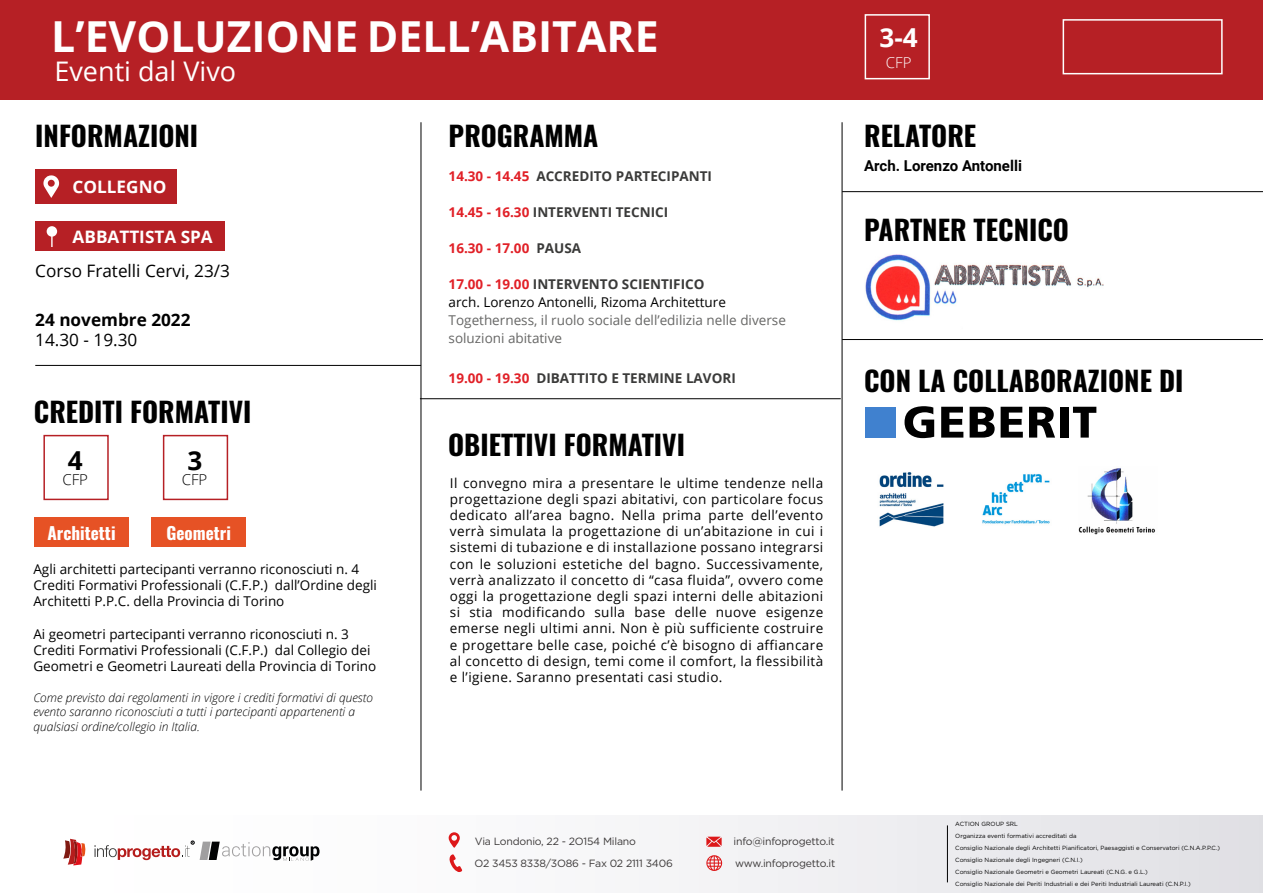
<style>
.page{position:relative;width:1263px;height:893px;background:#fff}
.page>*{position:absolute;margin:0;border:0;box-sizing:border-box;transform-origin:0 0}
.t1{font:700 42.75px "Open Sans";color:#fff}
.t2{font:700 27.6px "Oswald";color:#000}
.t3{font:27px "Open Sans";color:#fff}
.t4{font:700 26.1px "Open Sans";color:#fff}
.t5{font:700 26.1px "Open Sans";color:#000}
.t6{font:17.1px "Open Sans";color:#000}
.t7{font:700 17.1px "Open Sans";color:#fff}
.t8{font:700 17.1px "Oswald";color:#fff}
.t9{font:700 17.1px "Open Sans";color:#000}
.t10{font:700 15px "Roboto";color:#000}
.t11{font:300 15px "Open Sans";color:#000}
.t12{font:300 15px "Open Sans";color:#fff}
.t13{font:13.5px/16.2px "Open Sans";color:#000}
.t14{font:700 13.5px "Open Sans";color:#3a3a39}
.t15{font:13.5px/18px "Open Sans";color:#666665}
.t16{font:700 13.5px "Open Sans";color:#e12027}
.t17{font:italic 300 12px/14.4px "Open Sans";color:#000}
.t18{font:10.5px "Gotham";letter-spacing:-.02em;color:#3b3838}
.t19{font:6px/12px "Gotham";color:#000}
.s1{color:#e12027}
.s2{color:#3a3a39}
.s3{font-weight:700;color:#e12027}
.s4{font-weight:700;color:#3a3a39}
</style>
<div class="page">
<div style="left:0;top:815px;width:1263px;height:78px;background:linear-gradient(to right,#fff,#e3e3e7)"></div>
<svg style="left:63px;top:839px;width:24px;height:26px"></svg>
<svg style="left:95px;top:841px;width:99px;height:19px"></svg>
<svg style="left:200px;top:842px;width:120px;height:19px"></svg>
<svg style="left:449px;top:854px;width:13px;height:18px"></svg>
<svg style="left:706px;top:855px;width:16px;height:16px"></svg>
<svg style="left:706px;top:837px;width:16px;height:10px"></svg>
<svg style="left:449px;top:832px;width:11px;height:16px"></svg>
<hr style="left:947px;top:825px;width:1px;height:57px;background:#000">
<div style="left:0;top:0;width:1263px;height:99px;background:#b62025"></div>
<hr style="left:421px;top:122px;width:1px;height:669px;background:#000">
<hr style="left:842px;top:122px;width:1px;height:669px;background:#000">
<div style="left:35px;top:169px;width:141px;height:35px;background:#b62025"></div>
<div style="left:35px;top:221px;width:189px;height:30px;background:#b62025"></div>
<div style="left:34px;top:517px;width:95px;height:30px;background:#e65225"></div>
<div style="left:151px;top:517px;width:95px;height:30px;background:#e65225"></div>
<svg style="left:43px;top:175px;width:17px;height:23px"></svg>
<div style="left:47px;top:226px;width:10px;height:11px;background:#fff;border-radius:5px"></div>
<div style="left:43px;top:435px;width:66px;height:65px;border:2px solid #b62025"></div>
<div style="left:163px;top:435px;width:65px;height:65px;border:2px solid #b62025"></div>
<hr style="left:35px;top:365px;width:386px;height:1px;background:#000">
<hr style="left:420px;top:398px;width:421px;height:1px;background:#000">
<hr style="left:842px;top:191px;width:421px;height:1px;background:#000">
<hr style="left:842px;top:339px;width:421px;height:1px;background:#000">
<div style="left:865px;top:14px;width:65px;height:65px;border:2px solid #fff"></div>
<div style="left:1062px;top:19px;width:160px;height:55px;border:2px solid #fff"></div>
<svg style="left:904px;top:406px;width:30px;height:32px"></svg>
<svg style="left:941px;top:407px;width:22px;height:31px"></svg>
<svg style="left:969px;top:407px;width:54px;height:31px"></svg>
<svg style="left:1029px;top:407px;width:26px;height:31px"></svg>
<div style="left:1060px;top:407px;width:8px;height:31px;background:#000"></div>
<svg style="left:1073px;top:407px;width:23px;height:31px"></svg>
<div style="left:865px;top:407px;width:30px;height:31px;background:#4081cf"></div>
<img style="left:865px;top:254px;width:239px;height:67px">
<img style="left:982px;top:474px;width:68px;height:51px">
<img style="left:879px;top:472px;width:65px;height:55px">
<img style="left:1079px;top:468px;width:76px;height:66px">
<h1 class="t1" style="left:51px;top:7px;width:609px">L’EVOLUZIONE DELL’ABITARE</h1>
<h3 class="t3" style="left:54px;top:53px;width:183px">Eventi dal Vivo</h3>
<h2 class="t2" style="left:35px;top:122px;width:164px">INFORMAZIONI</h2>
<h2 class="t2" style="left:449px;top:122px;width:151px">PROGRAMMA</h2>
<p class="t7" style="left:73px;top:175px;width:95px">COLLEGNO</p>
<p class="t7" style="left:73px;top:225px;width:142px">ABBATTISTA SPA</p>
<p class="t6" style="left:35px;top:259px;width:196px">Corso Fratelli Cervi, 23/3</p>
<p class="t9" style="left:35px;top:307px;width:157px">24 novembre 2022</p>
<p class="t6" style="left:35px;top:328px;width:104px">14.30 - 19.30</p>
<h2 class="t2" style="left:34px;top:397px;width:219px">CREDITI FORMATIVI</h2>
<h3 class="t5" style="left:68px;top:442px;width:16px">4</h3>
<h3 class="t5" style="left:187px;top:442px;width:16px">3</h3>
<p class="t11" style="left:62px;top:469px;width:27px">CFP</p>
<p class="t11" style="left:182px;top:469px;width:27px">CFP</p>
<p class="t8" style="left:47px;top:524px;width:70px">Architetti</p>
<p class="t8" style="left:166px;top:524px;width:66px">Geometri</p>
<p class="t13" style="left:33px;top:561px;width:345px">Agli architetti partecipanti verranno riconosciuti n. 4<br>Crediti Formativi Professionali (C.F.P.) dall’Ordine degli<br>Architetti P.P.C. della Provincia di Torino</p>
<p class="t13" style="left:33px;top:625px;width:344px">Ai geometri partecipanti verranno riconosciuti n. 3<br>Crediti Formativi Professionali (C.F.P.) dal Collegio dei<br>Geometri e Geometri Laureati della Provincia di Torino</p>
<p class="t17" style="left:33px;top:690px;width:341px">Come previsto dai regolamenti in vigore i crediti formativi di questo evento saranno riconosciuti a tutti i partecipanti appartenenti a qualsiasi ordine/collegio in Italia.</p>
<p class="t14" style="left:449px;top:167px;width:265px"><span class="s1">14.30 - 14.45</span> ACCREDITO PARTECIPANTI</p>
<p class="t14" style="left:449px;top:203px;width:221px"><span class="s1">14.45 - 16.30</span> INTERVENTI TECNICI</p>
<p class="t16" style="left:449px;top:239px;width:134px">16.30 - 17.00 <span class="s2">PAUSA</span></p>
<p class="t13" style="left:449px;top:275px;width:279px;line-height:18px"><span class="s3">17.00 - 19.00</span> <span class="s4">INTERVENTO SCIENTIFICO </span>arch. Lorenzo Antonelli, Rizoma Architetture</p>
<p class="t15" style="left:449px;top:311px;width:339px">Togetherness, il ruolo sociale dell’edilizia nelle diverse soluzioni abitative</p>
<p class="t14" style="left:449px;top:369px;width:289px"><span class="s1">19.00 - 19.30</span> DIBATTITO E TERMINE LAVORI</p>
<h2 class="t2" style="left:448px;top:430px;width:238px">OBIETTIVI FORMATIVI</h2>
<p class="t13" style="left:450px;top:474px;width:375px;text-align:justify">Il convegno mira a presentare le ultime tendenze nella progettazione degli spazi abitativi, con particolare focus dedicato all’area bagno. Nella prima parte dell’evento verrà simulata la progettazione di un’abitazione in cui i sistemi di tubazione e di installazione possano integrarsi con le soluzioni estetiche del bagno. Successivamente, verrà analizzato il concetto di “casa fluida”, ovvero come oggi la progettazione degli spazi interni delle abitazioni si stia modificando sulla base delle nuove esigenze emerse negli ultimi anni. Non è più sufficiente costruire e progettare belle case, poiché c’è bisogno di affiancare al concetto di design, temi come il comfort, la flessibilità e l’igiene. Saranno presentati casi studio.</p>
<h3 class="t4" style="left:879px;top:19px;width:40px">3-4</h3>
<p class="t12" style="left:886px;top:52px;width:27px">CFP</p>
<h2 class="t2" style="left:864px;top:122px;width:113px">RELATORE</h2>
<p class="t10" style="left:864px;top:155px;width:159px">Arch. Lorenzo Antonelli</p>
<h2 class="t2" style="left:864px;top:216px;width:206px">PARTNER TECNICO</h2>
<h2 class="t2" style="left:864px;top:366px;width:321px">CON LA COLLABORAZIONE DI</h2>
<p class="t18" style="left:475px;top:834px;width:163px">Via Londonio, 22 - 2O154 Milano</p>
<p class="t18" style="left:734px;top:835px;width:103px">info@infoprogetto.it</p>
<p class="t18" style="left:474px;top:857px;width:200px">O2 3453 8338/3O86 - Fax 02 2111 3406</p>
<p class="t18" style="left:735px;top:856px;width:102px">www.infoprogetto.it</p>
<p class="t19" style="left:955px;top:817px;width:266px">ACTION GROUP SRL<br>Organizza eventi formativi accreditati da<br>Consiglio Nazionale degli Architetti Pianificatori, Paesaggisti e Conservatori (C.N.A.P.P.C.)<br>Consiglio Nazionale degli Ingegneri (C.N.I.)<br>Consiglio Nazionale Geometri e Geometri Laureati (C.N.G. e G.L.)<br>Consiglio Nazionale dei Periti Industriali e dei Periti Industriali Laureati (C.N.P.I.)</p>
</div>
